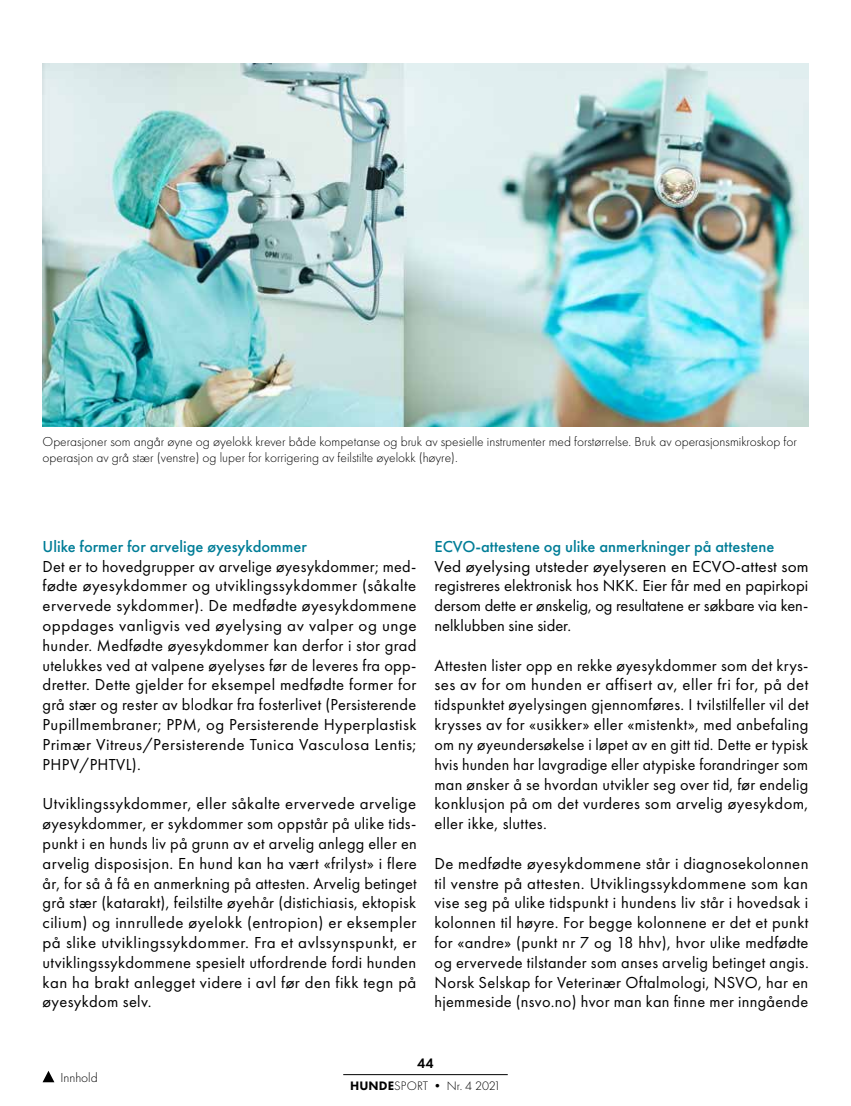
<style>
.page{position:relative;width:851px;height:1106px;background:#fff}
.page>*{position:absolute;margin:0;border:0;box-sizing:border-box;transform-origin:0 0}
.t1{font:16.5px/19.8px "Futura PT";letter-spacing:.02em;color:#000;text-align:justify}
.t2{font:16.5px/19.8px "Futura PT";letter-spacing:.02em;color:#000;text-align:justify;scale:1.04 1}
.t3{font:500 16.5px "Futura PT";color:#007d97}
.t4{font:600 14.25px "Futura PT";color:#000}
.t5{font:300 13.5px/16.2px "Futura PT";color:#000}
.t6{font:300 12.75px "Futura PT";color:#000}
.s1{font-weight:800}
</style>
<div class="page">
<img style="left:43px;top:64px;width:765px;height:363px">
<hr style="left:343px;top:1074px;width:164px;height:1px;background:#000">
<svg style="left:43px;top:1071px;width:11px;height:11px"></svg>
<p class="t5" style="left:43px;top:433px;width:755px">Operasjoner som angår øyne og øyelokk krever både kompetanse og bruk av spesielle instrumenter med forstørrelse. Bruk av operasjonsmikroskop for operasjon av grå stær (venstre) og luper for korrigering av feilstilte øyelokk (høyre).</p>
<p class="t3" style="left:43px;top:536px;width:266px">Ulike former for arvelige øyesykdommer</p>
<p class="t1" style="left:43px;top:556px;width:375px">Det er to hovedgrupper av arvelige øyesykdommer; med&shy;fødte øyesykdommer og utviklingssykdommer (såkalte ervervede sykdommer). De medfødte øyesykdommene oppdages vanligvis ved øyelysing av valper og unge hunder. Medfødte øyesykdommer kan derfor i stor grad utelukkes ved at valpene øyelyses før de leveres fra opp&shy;dretter. Dette gjelder for eksempel medfødte former for grå stær og rester av blodkar fra fosterlivet (Persisterende Pupillmembraner; PPM, og Persisterende Hyperplastisk Primær Vitreus/Persisterende Tunica Vasculosa Lentis; PHPV/PHTVL).</p>
<p class="t1" style="left:43px;top:794px;width:375px">Utviklingssykdommer, eller såkalte ervervede arvelige øyesykdommer, er sykdommer som oppstår på ulike tids&shy;punkt i en hunds liv på grunn av et arvelig anlegg eller en arvelig disposisjon. En hund kan ha vært «frilyst» i flere år, for så å få en anmerkning på attesten. Arvelig betinget grå stær (katarakt), feilstilte øyehår (distichiasis, ektopisk cilium) og innrullede øyelokk (entropion) er eksempler på slike utviklingssykdommer. Fra et avlssynspunkt, er utviklingssykdommene spesielt utfordrende fordi hunden kan ha brakt anlegget videre i avl før den fikk tegn på øyesykdom selv.</p>
<p class="t3" style="left:434px;top:536px;width:341px">ECVO-attestene og ulike anmerkninger på attestene</p>
<p class="t2" style="left:434px;top:556px;width:361px">Ved øyelysing utsteder øyelyseren en ECVO-attest som registreres elektronisk hos NKK. Eier får med en papirkopi dersom dette er ønskelig, og resultatene er søkbare via ken&shy;nelklubben sine sider.</p>
<p class="t1" style="left:434px;top:655px;width:375px">Attesten lister opp en rekke øyesykdommer som det krys&shy;ses av for om hunden er affisert av, eller fri for, på det tidspunktet øyelysingen gjennomføres. I tvilstilfeller vil det krysses av for «usikker» eller «mistenkt», med anbefaling om ny øyeundersøkelse i løpet av en gitt tid. Dette er typisk hvis hunden har lavgradige eller atypiske forandringer som man ønsker å se hvordan utvikler seg over tid, før endelig konklusjon på om det vurderes som arvelig øyesykdom, eller ikke, sluttes.</p>
<p class="t1" style="left:434px;top:853px;width:375px">De medfødte øyesykdommene står i diagnosekolonnen til venstre på attesten. Utviklingssykdommene som kan vise seg på ulike tidspunkt i hundens liv står i hovedsak i kolonnen til høyre. For begge kolonnene er det et punkt for «andre» (punkt nr 7 og 18 hhv), hvor ulike medfødte og ervervede tilstander som anses arvelig betinget angis.<br>Norsk Selskap for Veterinær Oftalmologi, NSVO, har en hjemmeside (nsvo.no) hvor man kan finne mer inngående</p>
<p class="t5" style="left:61px;top:1069px;width:39px">Innhold</p>
<p class="t4" style="left:417px;top:1054px;width:18px">44</p>
<p class="t6" style="left:350px;top:1078px;width:152px"><span class="s1">HUNDE</span>SPORT • Nr. 4 2021</p>
</div>
